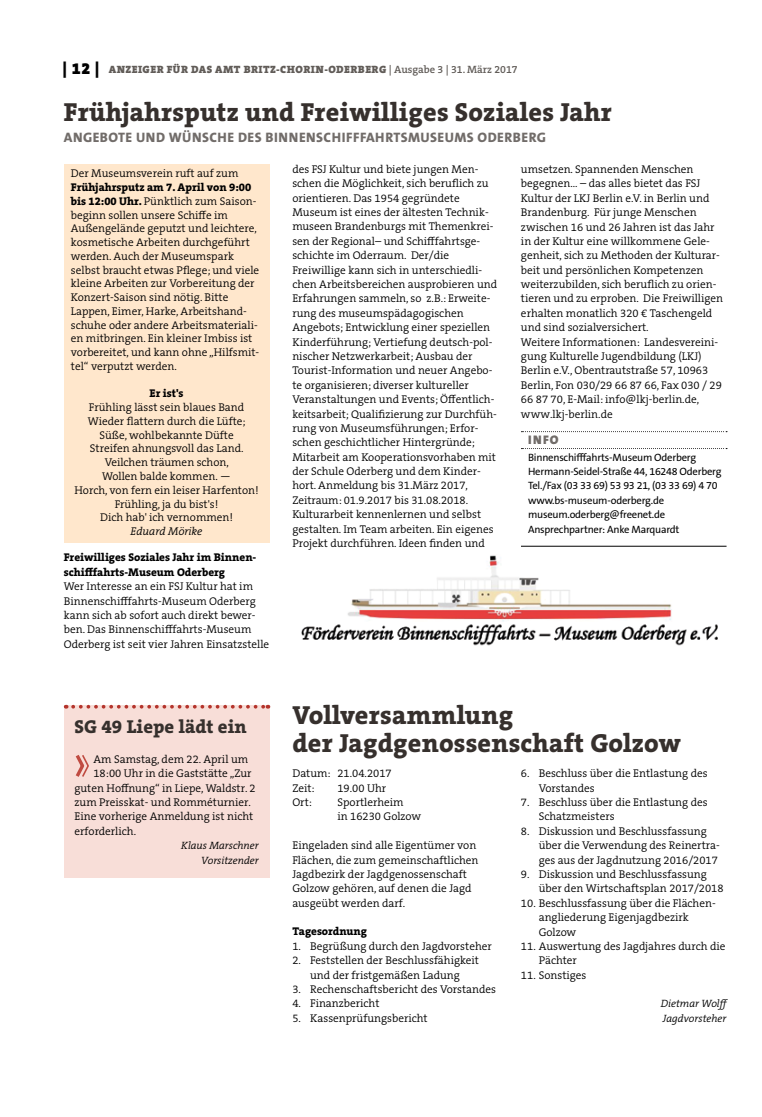
<style>
.page{position:relative;width:762px;height:1117px;background:#fff}
.page>*{position:absolute;margin:0;border:0;box-sizing:border-box;transform-origin:0 0}
.t1{font:800 26.25px/27.5px "The Serif B W8";letter-spacing:.01em;color:#36302d}
.t2{font:800 18.75px "The Serif B W8";letter-spacing:.01em;color:#36302d}
.t3{font:800 13.75px "The Sans B W8";letter-spacing:.035em;color:#716c69}
.t4{font:900 12.5px "The Sans B W9";color:#716c69}
.t5{font:300 11.25px/14.4px "The Serif B W4";color:#000}
.t6{font:800 11.25px/14.4px "The Serif B W8";color:#000}
.t7{font:italic 300 11.25px "The Serif B W4";color:#000}
.t8{font:10.62px/14.4px "The Sans B W5 Plain";letter-spacing:-.02em;color:#000}
.t9{font:900 10.62px "The Serif B W9";letter-spacing:.045em;color:#615c58}
.t10{font:italic 300 10.62px/14.4px "The Serif B W4";color:#000;text-align:right}
.s1{font-size:16.25px;color:#000}
.s2{font-family:"The Serif B W6";font-weight:600}
.s3{font-family:"The Serif B W8";font-weight:800}
</style>
<div class="page">
<div style="left:64px;top:164px;width:205px;height:378px;background:#ffe7cc"></div>
<svg style="left:521px;top:431px;width:206px;height:1px"></svg>
<svg style="left:521px;top:448px;width:206px;height:1px"></svg>
<hr style="left:521px;top:545px;width:205px;height:1px;background:#000">
<div style="left:64px;top:704px;width:205px;height:173px;background:#f8ded8"></div>
<svg style="left:75px;top:755px;width:14px;height:22px"></svg>
<svg style="left:73px;top:704px;width:195px;height:4px"></svg>
<img style="left:301px;top:555px;width:417px;height:91px">
<p class="t9" style="left:63px;top:63px;width:456px"><span class="s1">| 12 |</span> ANZEIGER FÜR DAS AMT BRITZ-CHORIN-ODERBERG <span class="s2">| Ausgabe 3 | 31. März 2017</span></p>
<h1 class="t1" style="left:64px;top:98px;width:550px">Frühjahrsputz und Freiwilliges Soziales Jahr</h1>
<p class="t3" style="left:64px;top:128px;width:484px">ANGEBOTE UND WÜNSCHE DES BINNENSCHIFFFAHRTSMUSEUMS ODERBERG</p>
<p class="t5" style="left:71px;top:166px;width:169px">Der Museumsverein ruft auf zum</p>
<p class="t6" style="left:71px;top:180px;width:182px">Frühjahrsputz am 7. April von 9:00</p>
<p class="t5" style="left:71px;top:194px;width:190px;line-height:13.8px"><span class="s3">bis 12:00 Uhr.</span> Pünktlich zum Saison&shy;beginn sollen unsere Schiffe im Außengelände geputzt und leichtere, kosmetische Arbeiten durchgeführt werden. Auch der Museumspark selbst braucht etwas Pflege; und viele kleine Arbeiten zur Vorbereitung der Konzert-Saison sind nötig. Bitte Lappen, Eimer, Harke, Arbeitshand&shy;schuhe oder andere Arbeitsmateriali&shy;en mitbringen. Ein kleiner Imbiss ist vorbereitet, und kann ohne „Hilfsmit&shy;tel“ verputzt werden.</p>
<p class="t6" style="left:150px;top:386px;width:35px">Er ist's</p>
<p class="t5" style="left:74px;top:400px;width:186px;line-height:13.8px;text-align:center">Frühling lässt sein blaues Band<br>Wieder flattern durch die Lüfte;<br>Süße, wohlbekannte Düfte<br>Streifen ahnungsvoll das Land.<br>Veilchen träumen schon,<br>Wollen balde kommen. —<br>Horch, von fern ein leiser Harfenton!<br>Frühling, ja du bist's!<br>Dich hab' ich vernommen!</p>
<p class="t7" style="left:131px;top:524px;width:73px">Eduard Mörike</p>
<p class="t6" style="left:64px;top:550px;width:194px">Freiwilliges Soziales Jahr im Binnen&shy;schifffahrts-Museum Oderberg</p>
<p class="t5" style="left:64px;top:579px;width:207px">Wer Interesse an ein FSJ Kultur hat im Binnenschifffahrts-Museum Oderberg kann sich ab sofort auch direkt bewer&shy;ben. Das Binnenschifffahrts-Museum Oderberg ist seit vier Jahren Einsatzstelle</p>
<p class="t5" style="left:292px;top:162px;width:206px">des FSJ Kultur und biete jungen Men&shy;schen die Möglichkeit, sich beruflich zu orientieren. Das 1954 gegründete Museum ist eines der ältesten Technik&shy;museen Brandenburgs mit Themenkrei&shy;sen der Regional– und Schifffahrtsge&shy;schichte im Oderraum. Der/die Freiwillige kann sich in unterschiedli&shy;chen Arbeitsbereichen ausprobieren und Erfahrungen sammeln, so z.B.: Erweite&shy;rung des museumspädagogischen Angebots; Entwicklung einer speziellen Kinderführung; Vertiefung deutsch-pol&shy;nischer Netzwerkarbeit; Ausbau der Tourist-Information und neuer Angebo&shy;te organisieren; diverser kultureller Veranstaltungen und Events; Öffentlich&shy;keitsarbeit; Qualifizierung zur Durchfüh&shy;rung von Museumsführungen; Erfor&shy;schen geschichtlicher Hintergründe; Mitarbeit am Kooperationsvorhaben mit der Schule Oderberg und dem Kinder&shy;hort. Anmeldung bis 31.März 2017, Zeitraum: 01.9.2017 bis 31.08.2018.<br>Kulturarbeit kennenlernen und selbst gestalten. Im Team arbeiten. Ein eigenes Projekt durchführen. Ideen finden und</p>
<p class="t5" style="left:521px;top:162px;width:204px">umsetzen. Spannenden Menschen begegnen… – das alles bietet das FSJ Kultur der LKJ Berlin e.V. in Berlin und Brandenburg. Für junge Menschen zwischen 16 und 26 Jahren ist das Jahr in der Kultur eine willkommene Gele&shy;genheit, sich zu Methoden der Kulturar&shy;beit und persönlichen Kompetenzen weiterzubilden, sich beruflich zu orien&shy;tieren und zu erproben. Die Freiwilligen erhalten monatlich 320 € Taschengeld und sind sozialversichert.<br>Weitere Informationen: Landesvereini&shy;gung Kulturelle Jugendbildung (LKJ)<br>Berlin e.V., Obentrautstraße 57, 10963<br>Berlin, Fon 030/29 66 87 66, Fax 030 / 29<br>66 87 70, E-Mail: info@lkj-berlin.de, www.lkj-berlin.de</p>
<p class="t4" style="left:528px;top:431px;width:32px">INFO</p>
<p class="t8" style="left:528px;top:450px;width:195px">Binnenschifffahrts-Museum Oderberg Hermann-Seidel-Straße 44, 16248 Oderberg Tel./Fax (03 33 69) 53 93 21, (03 33 69) 4 70 www.bs-museum-oderberg.de museum.oderberg@freenet.de Ansprechpartner: Anke Marquardt</p>
<h2 class="t2" style="left:75px;top:714px;width:174px">SG 49 Liepe lädt ein</h2>
<p class="t5" style="left:93px;top:751px;width:156px">Am Samstag, dem 22. April um</p>
<p class="t5" style="left:93px;top:766px;width:160px">18:00 Uhr in die Gaststätte „Zur</p>
<p class="t5" style="left:75px;top:780px;width:183px">guten Hoffnung“ in Liepe, Waldstr. 2</p>
<p class="t5" style="left:75px;top:794px;width:178px">zum Preisskat- und Romméturnier.</p>
<p class="t5" style="left:75px;top:809px;width:180px">Eine vorherige Anmeldung ist nicht</p>
<p class="t5" style="left:75px;top:823px;width:63px">erforderlich.</p>
<p class="t10" style="left:181px;top:838px;width:79px">Klaus Marschner<br>Vorsitzender</p>
<h1 class="t1" style="left:292px;top:701px;width:390px">Vollversammlung<br>der Jagdgenossenschaft Golzow</h1>
<p class="t5" style="left:292px;top:766px;width:101px">Datum: 21.04.2017<br>Zeit:</p>
<p class="t5" style="left:539px;top:766px;width:170px;text-indent:-18px">6. Beschluss über die Entlastung des<br>Vorstandes</p>
<p class="t5" style="left:539px;top:794px;width:170px;text-indent:-18px">7. Beschluss über die Entlastung des<br>Schatzmeisters</p>
<p class="t5" style="left:539px;top:823px;width:182px;text-indent:-18px">8. Diskussion und Beschlussfassung über die Verwendung des Reinertra&shy;ges aus der Jagdnutzung 2016/2017</p>
<p class="t5" style="left:539px;top:866px;width:186px;text-indent:-18px">9. Diskussion und Beschlussfassung über den Wirtschaftsplan 2017/2018</p>
<p class="t5" style="left:539px;top:895px;width:179px;text-indent:-18px">10. Beschlussfassung über die Flächen&shy;angliederung Eigenjagdbezirk<br>Golzow</p>
<p class="t5" style="left:539px;top:938px;width:188px;text-indent:-18px">11. Auswertung des Jagdjahres durch die<br>Pächter</p>
<p class="t5" style="left:521px;top:967px;width:67px">11. Sonstiges</p>
<p class="t10" style="left:661px;top:996px;width:70px;text-align:left">Dietmar Wolff<br>Jagdvorsteher</p>
<p class="t5" style="left:337px;top:780px;width:50px">19.00 Uhr</p>
<p class="t5" style="left:292px;top:794px;width:21px">Ort:</p>
<p class="t5" style="left:337px;top:794px;width:85px">Sportlerheim<br>in 16230 Golzow</p>
<p class="t5" style="left:292px;top:838px;width:188px">Eingeladen sind alle Eigentümer von Flächen, die zum gemeinschaftlichen Jagdbezirk der Jagdgenossenschaft Golzow gehören, auf denen die Jagd ausgeübt werden darf.</p>
<p class="t6" style="left:292px;top:924px;width:76px">Tagesordnung</p>
<p class="t5" style="left:292px;top:938px;width:201px">1. Begrüßung durch den Jagdvorsteher</p>
<p class="t5" style="left:292px;top:953px;width:188px;text-align:center">2. Feststellen der Beschlussfähigkeit und der fristgemäßen Ladung</p>
<p class="t5" style="left:292px;top:981px;width:205px">3. Rechenschaftsbericht des Vorstandes</p>
<p class="t5" style="left:292px;top:996px;width:89px">4. Finanzbericht</p>
<p class="t5" style="left:292px;top:1010px;width:137px">5. Kassenprüfungsbericht</p>
</div>
